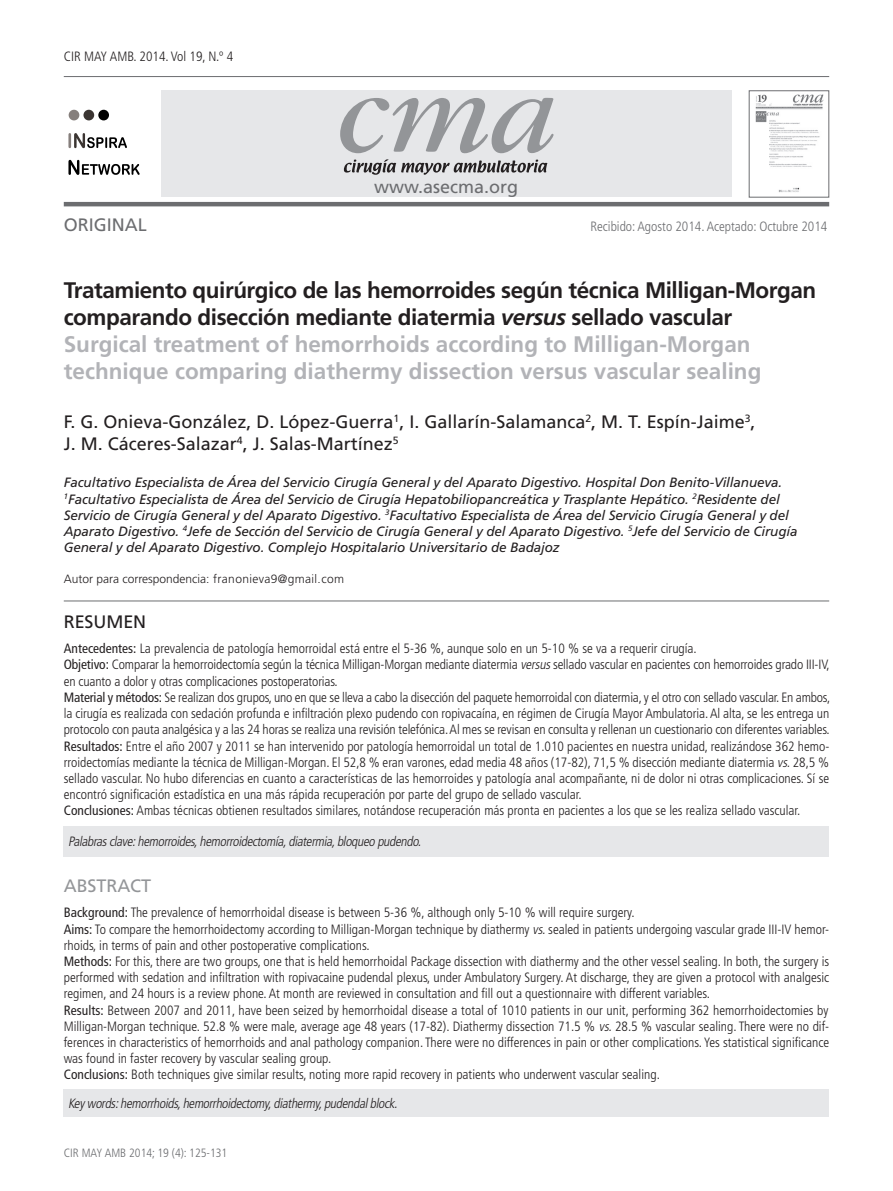
<style>
.page{position:relative;width:893px;height:1191px;background:#fff}
.page>*{position:absolute;margin:0;border:0;box-sizing:border-box;transform-origin:0 0}
.t1{font:700 22.5px/27px "Frutiger";letter-spacing:-.02em;color:#231f20}
.t2{font:18px/21.6px "Frutiger";color:#231f20}
.t3{font:18px "Frutiger";color:#6c6d70}
.t4{font:18px "Frutiger";letter-spacing:-.005em;color:#939598}
.t5{font:300 condensed 13.5px/16.2px "Frutiger";color:#231f20}
.t6{font:italic 13.5px/16.2px "Frutiger";letter-spacing:-.01em;color:#231f20}
.t7{font:italic 300 condensed 13.5px "Frutiger";color:#231f20}
.t8{font:300 condensed 13.5px "Frutiger";color:#6c6d70}
.t9{font:300 12px "Frutiger";color:#231f20}
.t10{font:300 condensed 12px "Frutiger";color:#6c6d70}
.s1{font-style:italic}
.s2{color:#b2b3b7}
.s3{font-weight:400}
</style>
<div class="page">
<div style="left:161px;top:91px;width:571px;height:106px;background:#e6e7e9"></div>
<hr style="left:64px;top:76px;width:765px;height:1px;background:#6c6d70">
<hr style="left:64px;top:202px;width:765px;height:4px;background:#6c6d70">
<svg style="left:340px;top:98px;width:213px;height:55px"></svg>
<svg style="left:344px;top:159px;width:203px;height:16px"></svg>
<div style="left:64px;top:826px;width:765px;height:30px;background:#e6e7e9"></div>
<img style="left:755px;top:94px;width:69px;height:98px">
<div style="left:749px;top:90px;width:80px;height:107px;border:1px solid #6c6d70"></div>
<hr style="left:64px;top:600px;width:765px;height:1px;background:#6c6d70">
<svg style="left:68px;top:133px;width:59px;height:15px"></svg>
<svg style="left:68px;top:160px;width:72px;height:15px"></svg>
<div style="left:98px;top:110px;width:11px;height:10px;background:#000;border-radius:50%"></div>
<div style="left:83px;top:110px;width:11px;height:10px;background:#3b3532;border-radius:50%"></div>
<div style="left:69px;top:110px;width:10px;height:10px;background:#867f7c;border-radius:50%"></div>
<div style="left:64px;top:1089px;width:765px;height:27px;background:#e6e7e9"></div>
<p class="t5" style="left:64px;top:48px;width:171px">CIR MAY AMB. 2014. Vol 19, N.º 4</p>
<h2 class="t3" style="left:374px;top:176px;width:146px">www.asecma.org</h2>
<h2 class="t3" style="left:64px;top:214px;width:12px">original</h2>
<p class="t8" style="left:590px;top:219px;width:238px">Recibido: Agosto 2014. Aceptado: Octubre 2014</p>
<p class="t1" style="left:64px;top:277px;width:754px">Tratamiento quirúrgico de las hemorroides según técnica Milligan-Morgan comparando disección mediante diatermia <span class="s1">versus</span> sellado vascular <span class="s2">Surgical treatment of hemorrhoids according to Milligan-Morgan technique comparing diathermy dissection versus vascular sealing</span></p>
<h2 class="t2" style="left:64px;top:411px;width:693px">F. G. Onieva-González, D. López-Guerra<sup>1</sup>, I. Gallarín-Salamanca<sup>2</sup>, M. T. Espín-Jaime<sup>3</sup>,<br>J. M. Cáceres-Salazar<sup>4</sup>, J. Salas-Martínez<sup>5</sup></h2>
<p class="t6" style="left:64px;top:474px;width:735px">Facultativo Especialista de Área del Servicio Cirugía General y del Aparato Digestivo. Hospital Don Benito-Villanueva.<br><sup>1</sup>Facultativo Especialista de Área del Servicio de Cirugía Hepatobiliopancreática y Trasplante Hepático. <sup>2</sup>Residente del Servicio de Cirugía General y del Aparato Digestivo. <sup>3</sup>Facultativo Especialista de Área del Servicio Cirugía General y del Aparato Digestivo. <sup>4</sup>Jefe de Sección del Servicio de Cirugía General y del Aparato Digestivo. <sup>5</sup>Jefe del Servicio de Cirugía General y del Aparato Digestivo. Complejo Hospitalario Universitario de Badajoz</p>
<p class="t9" style="left:64px;top:572px;width:282px">Autor para correspondencia: franonieva9@gmail.com</p>
<h2 class="t2" style="left:64px;top:611px;width:84px">RESUMEN</h2>
<p class="t5" style="left:64px;top:640px;width:768px"><span class="s3">Antecedentes:</span> La prevalencia de patología hemorroidal está entre el 5-36 %, aunque solo en un 5-10 % se va a requerir cirugía.<br><span class="s3">Objetivo:</span> Comparar la hemorroidectomía según la técnica Milligan-Morgan mediante diatermia <span class="s1">versus</span>sellado vascular en pacientes con hemorroides grado III-IV, en cuanto a dolor y otras complicaciones postoperatorias.<br><span class="s3">Material y métodos:</span> Se realizan dos grupos, uno en que se lleva a cabo la disección del paquete hemorroidal con diatermia, y el otro con sellado vascular. En ambos, la cirugía es realizada con sedación profunda e infiltración plexo pudendo con ropivacaína, en régimen de Cirugía Mayor Ambulatoria. Al alta, se les entrega un protocolo con pauta analgésica y a las 24 horas se realiza una revisión telefónica. Al mes se revisan en consulta y rellenan un cuestionario con diferentes variables.<br><span class="s3">Resultados:</span> Entre el año 2007 y 2011 se han intervenido por patología hemorroidal un total de 1.010 pacientes en nuestra unidad, realizándose 362 hemo&shy;rroidectomías mediante la técnica de Milligan-Morgan. El 52,8 % eran varones, edad media 48 años (17-82), 71,5 % disección mediante diatermia <span class="s1">vs.</span>28,5 % sellado vascular. No hubo diferencias en cuanto a características de las hemorroides y patología anal acompañante, ni de dolor ni otras complicaciones. Sí se encontró significación estadística en una más rápida recuperación por parte del grupo de sellado vascular.<br><span class="s3">Conclusiones:</span> Ambas técnicas obtienen resultados similares, notándose recuperación más pronta en pacientes a los que se les realiza sellado vascular.</p>
<p class="t7" style="left:68px;top:834px;width:357px">Palabrasclave:hemorroides,hemorroidectomía,diatermia,bloqueo pudendo.</p>
<h2 class="t4" style="left:64px;top:875px;width:89px">ABSTRACT</h2>
<p class="t5" style="left:64px;top:905px;width:767px"><span class="s3">Background:</span> The prevalence of hemorrhoidal disease is between 5-36 %, although only 5-10 % will require surgery.<br><span class="s3">Aims:</span> To compare the hemorrhoidectomy according to Milligan-Morgan technique by diathermy <span class="s1">vs.</span>sealed in patients undergoing vascular grade III-IV hemor&shy;rhoids, in terms of pain and other postoperative complications.<br><span class="s3">Methods:</span> For this, there are two groups, one that is held hemorrhoidal Package dissection with diathermy and the other vessel sealing. In both, the surgery is performed with sedation and infiltration with ropivacaine pudendal plexus, under Ambulatory Surgery. At discharge, they are given a protocol with analgesic regimen, and 24 hours is a review phone. At month are reviewed in consultation and fill out a questionnaire with different variables.<br><span class="s3">Results:</span> Between 2007 and 2011, have been seized by hemorrhoidal disease a total of 1010 patients in our unit, performing 362 hemorrhoidectomies by Milligan-Morgan technique. 52.8 % were male, average age 48 years (17-82). Diathermy dissection 71.5 % <span class="s1">vs.</span>28.5 % vascular sealing. There were no dif&shy;ferences in characteristics of hemorrhoids and anal pathology companion. There were no differences in pain or other complications. Yes statistical significance was found in faster recovery by vascular sealing group.<br><span class="s3">Conclusions:</span> Both techniques give similar results, noting more rapid recovery in patients who underwent vascular sealing.</p>
<p class="t7" style="left:68px;top:1096px;width:334px">Keywords:hemorrhoids,hemorrhoidectomy,diathermy,pudendalblock.</p>
<p class="t10" style="left:64px;top:1146px;width:165px">CIR MAY AMB 2014; 19 (4): 125-131</p>
</div>
